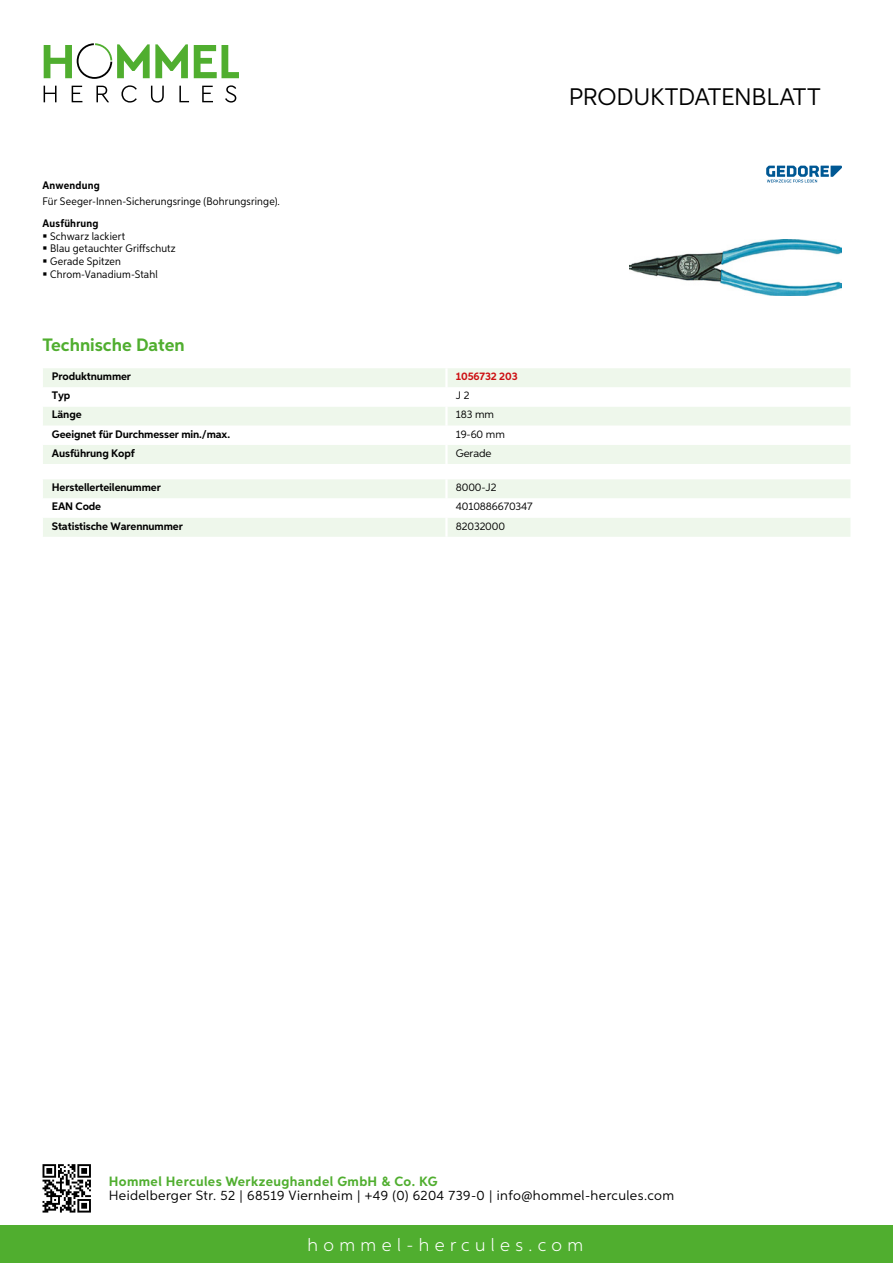
<style>
.page{position:relative;width:893px;height:1263px;background:#fff}
.page>*{position:absolute;margin:0;border:0;box-sizing:border-box;transform-origin:0 0}
.t1{font:24px "Aspira";letter-spacing:-.01em;color:#000}
.t2{font:300 18px "Aspira";letter-spacing:.3em;color:#fff}
.t3{font:700 18px "Aspira";color:#50ae2f}
.t4{font:13.5px "Aspira";letter-spacing:.03em;color:#000}
.t5{font:700 13.5px "Aspira";letter-spacing:.03em;color:#50ae2f}
.t6{font:10.95px/12.8px "Aspira Nar";letter-spacing:.015em;color:#000}
.t7{font:700 10.95px "Aspira";letter-spacing:-.01em;color:#000}
.t8{font:10.95px "Aspira";letter-spacing:-.01em;color:#000}
.t9{font:700 10.95px "Aspira Nar";letter-spacing:.02em;color:#000}
.t10{font:700 10.95px "Aspira";letter-spacing:-.01em;color:#cd1013}
</style>
<div class="page">
<div style="left:0;top:1226px;width:893px;height:37px;background:#50ae2f"></div>
<svg style="left:43px;top:1164px;width:48px;height:48px"></svg>
<svg style="left:194px;top:45px;width:45px;height:33px"></svg>
<svg style="left:44px;top:43px;width:144px;height:36px"></svg>
<svg style="left:44px;top:86px;width:13px;height:16px"></svg>
<svg style="left:72px;top:86px;width:10px;height:16px"></svg>
<svg style="left:96px;top:86px;width:13px;height:16px"></svg>
<svg style="left:121px;top:85px;width:16px;height:18px"></svg>
<svg style="left:151px;top:86px;width:13px;height:17px"></svg>
<svg style="left:179px;top:86px;width:10px;height:16px"></svg>
<svg style="left:202px;top:86px;width:11px;height:16px"></svg>
<svg style="left:225px;top:85px;width:11px;height:18px"></svg>
<div style="left:43px;top:368px;width:807px;height:96px;background:#eef7eb"></div>
<svg style="left:43px;top:387px;width:807px;height:58px"></svg>
<hr style="left:445px;top:368px;width:3px;height:19px;background:#fff">
<hr style="left:445px;top:387px;width:3px;height:20px;background:#fff">
<hr style="left:445px;top:407px;width:3px;height:19px;background:#fff">
<hr style="left:445px;top:426px;width:3px;height:19px;background:#fff">
<hr style="left:445px;top:445px;width:3px;height:19px;background:#fff">
<svg style="left:43px;top:479px;width:807px;height:58px"></svg>
<hr style="left:445px;top:518px;width:3px;height:19px;background:#fff">
<img style="left:629px;top:239px;width:213px;height:57px">
<svg style="left:766px;top:166px;width:76px;height:16px"></svg>
<p class="t9" style="left:43px;top:179px;width:59px">Anwendung</p>
<p class="t6" style="left:43px;top:194px;width:239px">Für Seeger-Innen-Sicherungsringe (Bohrungsringe).</p>
<p class="t9" style="left:43px;top:216px;width:58px">Ausführung</p>
<p class="t6" style="left:50px;top:229px;width:127px">Schwarz lackiert<br>Blau getauchter Griffschutz<br>Gerade Spitzen<br>Chrom-Vanadium-Stahl</p>
<h2 class="t3" style="left:43px;top:334px;width:144px">Technische Daten</h2>
<p class="t7" style="left:52px;top:370px;width:81px">Produktnummer</p>
<p class="t10" style="left:456px;top:370px;width:63px">1056732 203</p>
<p class="t7" style="left:52px;top:389px;width:20px">Typ</p>
<p class="t8" style="left:456px;top:389px;width:15px">J 2</p>
<p class="t7" style="left:52px;top:408px;width:31px">Länge</p>
<p class="t8" style="left:456px;top:408px;width:40px">183 mm</p>
<p class="t7" style="left:52px;top:427px;width:180px">Geeignet für Durchmesser min./max.</p>
<p class="t8" style="left:456px;top:427px;width:51px">19-60 mm</p>
<p class="t7" style="left:52px;top:446px;width:84px">Ausführung Kopf</p>
<p class="t8" style="left:456px;top:446px;width:37px">Gerade</p>
<p class="t7" style="left:52px;top:481px;width:111px">Herstellerteilenummer</p>
<p class="t8" style="left:456px;top:481px;width:42px">8000-J2</p>
<p class="t7" style="left:52px;top:500px;width:51px">EAN Code</p>
<p class="t8" style="left:456px;top:500px;width:78px">4010886670347</p>
<p class="t7" style="left:52px;top:519px;width:132px">Statistische Warennummer</p>
<p class="t8" style="left:456px;top:519px;width:51px">82032000</p>
<h1 class="t1" style="left:569px;top:82px;width:253px">Produktdatenblatt</h1>
<p class="t5" style="left:109px;top:1172px;width:330px">Hommel Hercules Werkzeughandel GmbH &amp; Co. KG</p>
<p class="t4" style="left:109px;top:1187px;width:567px">Heidelberger Str. 52 | 68519 Viernheim | +49 (0) 6204 739-0 | info@hommel-hercules.com</p>
<h2 class="t2" style="left:307px;top:1234px;width:277px">hommel-hercules.com</h2>
</div>
